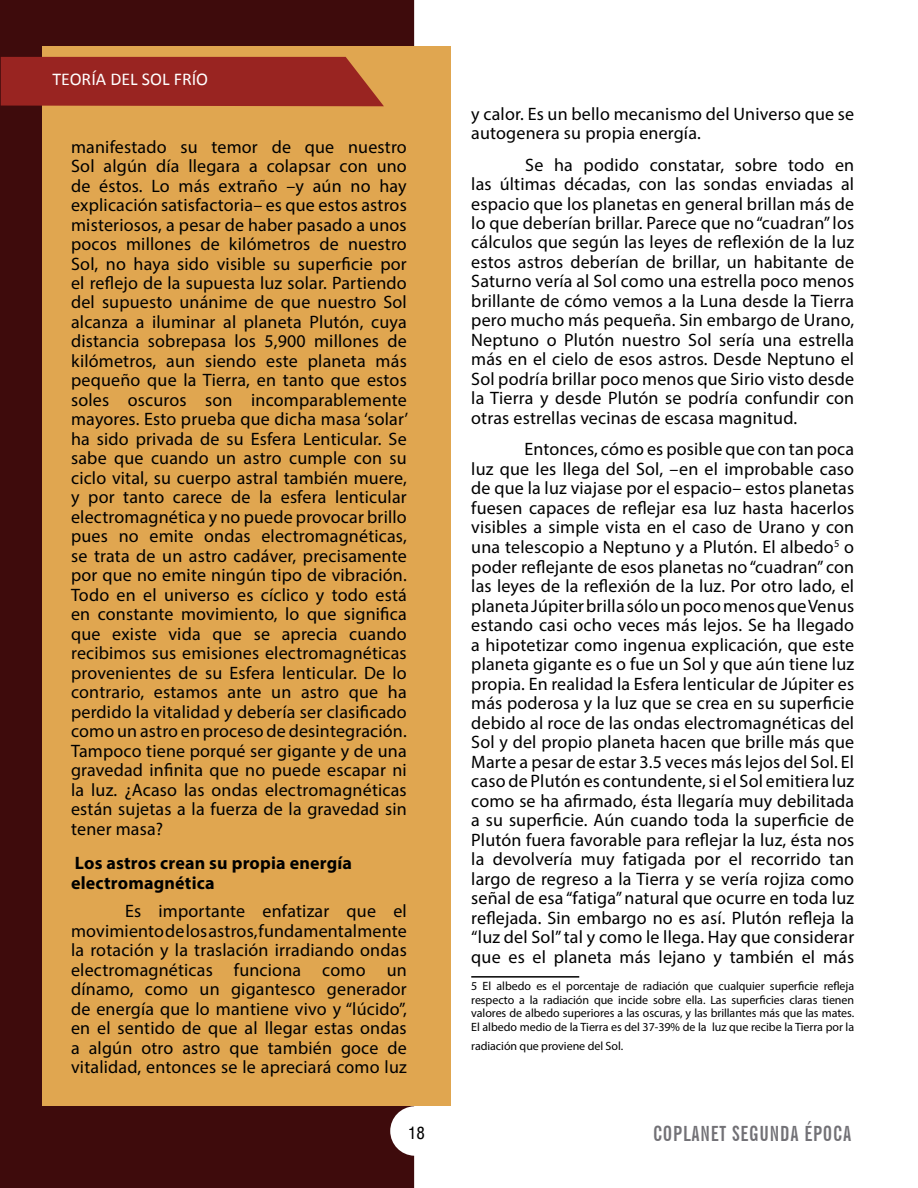
<style>
.page{position:relative;width:918px;height:1188px;background:#fff}
.page>*{position:absolute;margin:0;border:0;box-sizing:border-box;transform-origin:0 0}
.t1{font:700 extra-condensed 21px "News Gothic BT";letter-spacing:.04em;color:#727176}
.t2{font:18px/19.5px "Myriad Pro";letter-spacing:.01em;color:#000;text-align:justify}
.t3{font:700 18px/19.5px "Myriad Pro";letter-spacing:.01em;color:#000}
.t4{font:18px "Calibri";color:#fff}
.t5{font:16.5px "Arena Condensed";color:#000}
.t6{font:12px/13.5px "Myriad Pro";letter-spacing:-.005em;color:#000;text-align:justify}
</style>
<div class="page">
<div style="left:0;top:0;width:414px;height:1188px;background:#3e0b0c"></div>
<div style="left:43px;top:46px;width:408px;height:1060px;background:#e0a650"></div>
<div style="left:1px;top:57px;width:383px;height:49px;background:#992421"></div>
<hr style="left:471px;top:976px;width:108px;height:2px;background:#000">
<p class="t4" style="left:52px;top:68px;width:157px">TEORÍA DEL SOL FRÍO</p>
<p class="t2" style="left:71px;top:136px;width:339px">manifestado su temor de que nuestro Sol algún día llegara a colapsar con uno de éstos. Lo más extraño –y aún no hay explicación satisfactoria– es que estos astros misteriosos, a pesar de haber pasado a unos pocos millones de kilómetros de nuestro Sol, no haya sido visible su superficie por el reflejo de la supuesta luz solar. Partiendo del supuesto unánime de que nuestro Sol alcanza a iluminar al planeta Plutón, cuya distancia sobrepasa los 5,900 millones de kilómetros, aun siendo este planeta más pequeño que la Tierra, en tanto que estos soles oscuros son incomparablemente mayores. Esto prueba que dicha masa ‘solar’ ha sido privada de su Esfera Lenticular. Se sabe que cuando un astro cumple con su ciclo vital, su cuerpo astral también muere, y por tanto carece de la esfera lenticular electromagnética y no puede provocar brillo pues no emite ondas electromagnéticas, se trata de un astro cadáver, precisamente por que no emite ningún tipo de vibración.<br>Todo en el universo es cíclico y todo está en constante movimiento, lo que significa que existe vida que se aprecia cuando recibimos sus emisiones electromagnéticas provenientes de su Esfera lenticular. De lo contrario, estamos ante un astro que ha perdido la vitalidad y debería ser clasificado como un astro en proceso de desintegración.<br>Tampoco tiene porqué ser gigante y de una gravedad infinita que no puede escapar ni la luz. ¿Acaso las ondas electromagnéticas están sujetas a la fuerza de la gravedad sin tener masa?</p>
<p class="t3" style="left:71px;top:853px;width:282px">Los astros crean su propia energía electromagnética</p>
<p class="t2" style="left:71px;top:901px;width:337px;text-indent:54px">Es importante enfatizar que el movimiento de los astros, fundamentalmente la rotación y la traslación irradiando ondas electromagnéticas funciona como un dínamo, como un gigantesco generador de energía que lo mantiene vivo y “lúcido”, en el sentido de que al llegar estas ondas a algún otro astro que también goce de vitalidad, entonces se le apreciará como luz</p>
<p class="t2" style="left:471px;top:103px;width:385px">y calor. Es un bello mecanismo del Universo que se autogenera su propia energía.</p>
<p class="t2" style="left:471px;top:154px;width:385px;text-indent:54px">Se ha podido constatar, sobre todo en las últimas décadas, con las sondas enviadas al espacio que los planetas en general brillan más de lo que deberían brillar. Parece que no “cuadran” los cálculos que según las leyes de reflexión de la luz estos astros deberían de brillar, un habitante de Saturno vería al Sol como una estrella poco menos brillante de cómo vemos a la Luna desde la Tierra pero mucho más pequeña. Sin embargo de Urano, Neptuno o Plutón nuestro Sol sería una estrella más en el cielo de esos astros. Desde Neptuno el Sol podría brillar poco menos que Sirio visto desde la Tierra y desde Plutón se podría confundir con otras estrellas vecinas de escasa magnitud.</p>
<p class="t2" style="left:471px;top:439px;width:385px;text-indent:53px">Entonces, cómo es posible que con tan poca luz que les llega del Sol, –en el improbable caso de que la luz viajase por el espacio– estos planetas fuesen capaces de reflejar esa luz hasta hacerlos visibles a simple vista en el caso de Urano y con una telescopio a Neptuno y a Plutón. El albedo<sup>5</sup> o poder reflejante de esos planetas no “cuadran” con las leyes de la reflexión de la luz. Por otro lado, el planeta Júpiter brilla sólo un poco menos que Venus estando casi ocho veces más lejos. Se ha llegado a hipotetizar como ingenua explicación, que este planeta gigante es o fue un Sol y que aún tiene luz propia. En realidad la Esfera lenticular de Júpiter es más poderosa y la luz que se crea en su superficie debido al roce de las ondas electromagnéticas del Sol y del propio planeta hacen que brille más que Marte a pesar de estar 3.5 veces más lejos del Sol. El caso de Plutón es contundente, si el Sol emitiera luz como se ha afirmado, ésta llegaría muy debilitada a su superficie. Aún cuando toda la superficie de Plutón fuera favorable para reflejar la luz, ésta nos la devolvería muy fatigada por el recorrido tan largo de regreso a la Tierra y se vería rojiza como señal de esa “fatiga” natural que ocurre en toda luz reflejada. Sin embargo no es así. Plutón refleja la “luz del Sol” tal y como le llega. Hay que considerar que es el planeta más lejano y también el más</p>
<p class="t6" style="left:471px;top:979px;width:384px">5 El albedo es el porcentaje de radiación que cualquier superficie refleja respecto a la radiación que incide sobre ella. Las superficies claras tienen valores de albedo superiores a las oscuras, y las brillantes más que las mates.<br>El albedo medio de la Tierra es del 37-39% de la luz que recibe la Tierra por la</p>
<p class="t6" style="left:471px;top:1039px;width:153px">radiación que proviene del Sol.</p>
<p class="t5" style="left:408px;top:1124px;width:18px">18</p>
<p class="t1" style="left:653px;top:1121px;width:200px">COPLANET SEGUNDA ÉPOCA</p>
</div>
